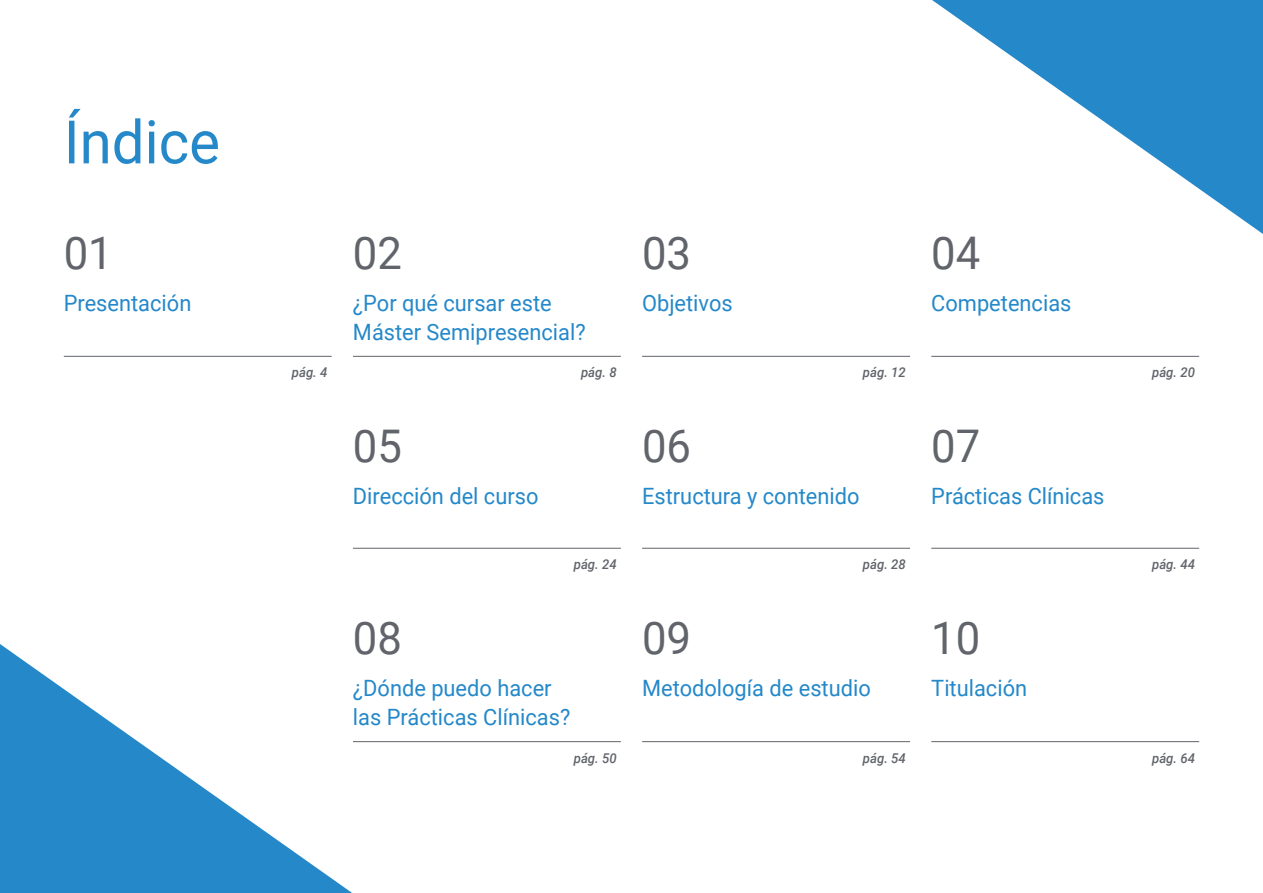
<style>
.page{position:relative;width:1263px;height:893px;background:#fff}
.page>*{position:absolute;margin:0;border:0;box-sizing:border-box;transform-origin:0 0}
.t1{font:60px "Roboto";color:#2488c9}
.t2{font:45px "Roboto";color:#61646a}
.t3{font:22.5px/28.5px "Roboto";color:#2488c9}
.t4{font:italic 500 13.5px "Roboto";color:#61646a}
</style>
<div class="page">
<svg style="left:0;top:644px;width:352px;height:249px"></svg>
<svg style="left:932px;top:0;width:331px;height:234px"></svg>
<hr style="left:642px;top:548px;width:268px;height:1px;background:#61646a">
<hr style="left:353px;top:548px;width:268px;height:1px;background:#61646a">
<hr style="left:353px;top:356px;width:268px;height:1px;background:#61646a">
<hr style="left:642px;top:356px;width:268px;height:1px;background:#61646a">
<hr style="left:931px;top:548px;width:268px;height:1px;background:#61646a">
<hr style="left:353px;top:741px;width:268px;height:1px;background:#61646a">
<hr style="left:642px;top:741px;width:268px;height:1px;background:#61646a">
<hr style="left:931px;top:741px;width:268px;height:1px;background:#61646a">
<hr style="left:931px;top:356px;width:268px;height:1px;background:#61646a">
<hr style="left:64px;top:356px;width:268px;height:1px;background:#61646a">
<h1 class="t1" style="left:64px;top:100px;width:158px">Índice</h1>
<h2 class="t2" style="left:64px;top:221px;width:51px">01</h2>
<p class="t3" style="left:64px;top:288px;width:129px">Presentación</p>
<p class="t4" style="left:292px;top:363px;width:37px">pág. 4</p>
<h2 class="t2" style="left:353px;top:221px;width:51px">02</h2>
<h2 class="t2" style="left:642px;top:221px;width:51px">03</h2>
<h2 class="t2" style="left:931px;top:221px;width:51px">04</h2>
<p class="t3" style="left:353px;top:288px;width:234px">¿Por qué cursar este<br>Máster Semipresencial?</p>
<p class="t3" style="left:642px;top:288px;width:92px">Objetivos</p>
<p class="t3" style="left:931px;top:288px;width:142px">Competencias</p>
<p class="t4" style="left:581px;top:363px;width:37px">pág. 8</p>
<p class="t4" style="left:863px;top:363px;width:44px">pág. 12</p>
<h2 class="t2" style="left:353px;top:414px;width:51px">05</h2>
<h2 class="t2" style="left:642px;top:414px;width:51px">06</h2>
<h2 class="t2" style="left:931px;top:414px;width:51px">07</h2>
<p class="t3" style="left:353px;top:481px;width:187px">Dirección del curso</p>
<p class="t3" style="left:642px;top:481px;width:219px">Estructura y contenido</p>
<p class="t3" style="left:931px;top:481px;width:175px">Prácticas Clínicas</p>
<p class="t4" style="left:574px;top:555px;width:44px">pág. 24</p>
<p class="t4" style="left:863px;top:555px;width:44px">pág. 28</p>
<h2 class="t2" style="left:353px;top:607px;width:51px">08</h2>
<h2 class="t2" style="left:642px;top:607px;width:51px">09</h2>
<h2 class="t2" style="left:931px;top:607px;width:51px">10</h2>
<p class="t3" style="left:353px;top:673px;width:200px">¿Dónde puedo hacer</p>
<p class="t3" style="left:642px;top:673px;width:230px">Metodología de estudio</p>
<p class="t3" style="left:353px;top:702px;width:219px">las Prácticas Clínicas?</p>
<p class="t3" style="left:931px;top:673px;width:97px">Titulación</p>
<p class="t4" style="left:1152px;top:363px;width:44px">pág. 20</p>
<p class="t4" style="left:1152px;top:555px;width:44px">pág. 44</p>
<p class="t4" style="left:574px;top:748px;width:44px">pág. 50</p>
<p class="t4" style="left:863px;top:748px;width:44px">pág. 54</p>
<p class="t4" style="left:1152px;top:748px;width:44px">pág. 64</p>
</div>
